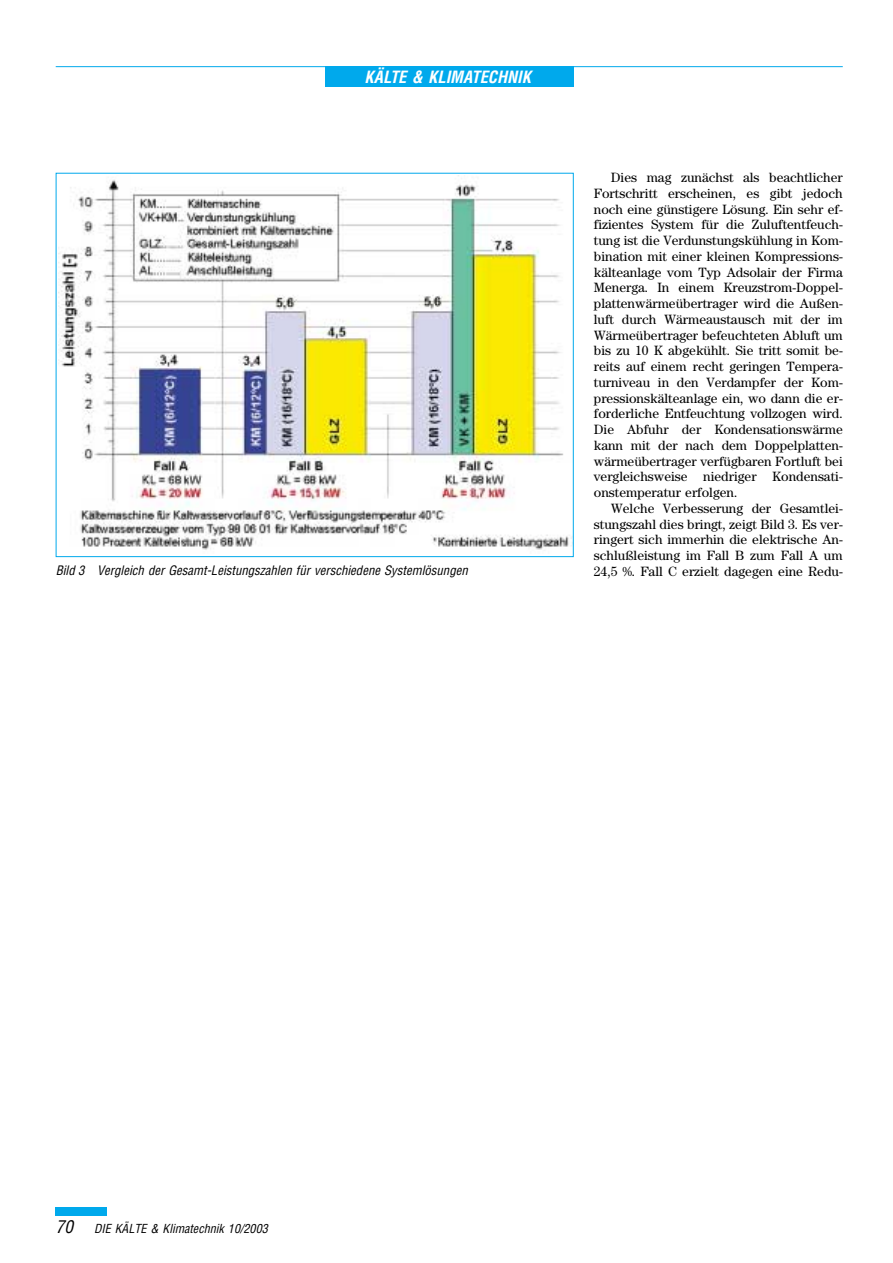
<style>
.page{position:relative;width:893px;height:1263px;background:#fff}
.page>*{position:absolute;margin:0;border:0;box-sizing:border-box;transform-origin:0 0}
.t1{font:italic 700 condensed 16.5px "Helvetica";color:#fff}
.t2{font:13.5px/15.8px "Century";color:#000;text-align:justify}
.t3{font:italic condensed 12.75px "Helvetica";color:#000}
.t4{font:italic condensed 12.15px "Helvetica";color:#000}
.s1{font-size:17.25px}
</style>
<div class="page">
<div style="left:56px;top:1208px;width:51px;height:8px;background:#00a9ec"></div>
<div style="left:325px;top:67px;width:248px;height:20px;background:#00a9ec"></div>
<hr style="left:56px;top:66px;width:786px;height:1px;background:#00a9ec">
<img style="left:59px;top:175px;width:510px;height:375px">
<p class="t1" style="left:364px;top:71px;width:168px">KÄLTE &amp; KLIMATECHNIK</p>
<p class="t3" style="left:56px;top:566px;width:413px">Bild 3 Vergleich der Gesamt-Leistungszahlen für verschiedene Systemlösungen</p>
<p class="t2" style="left:594px;top:171px;width:250px;text-indent:17px">Dies mag zunächst als beachtlicher Fortschritt erscheinen, es gibt jedoch noch eine günstigere Lösung. Ein sehr ef&shy;fizientes System für die Zuluftentfeuch&shy;tung ist die Verdunstungskühlung in Kom&shy;bination mit einer kleinen Kompressions&shy;kälteanlage vom Typ Adsolair der Firma Menerga. In einem Kreuzstrom-Doppel&shy;plattenwärmeübertrager wird die Außen&shy;luft durch Wärmeaustausch mit der im Wärmeübertrager befeuchteten Abluft um bis zu 10 K abgekühlt. Sie tritt somit be&shy;reits auf einem recht geringen Tempera&shy;turniveau in den Verdampfer der Kom&shy;pressionskälteanlage ein, wo dann die er&shy;forderliche Entfeuchtung vollzogen wird.<br>Die Abfuhr der Kondensationswärme kann mit der nach dem Doppelplatten&shy;wärmeübertrager verfügbaren Fortluft bei vergleichsweise niedriger Kondensati&shy;onstemperatur erfolgen.</p>
<p class="t2" style="left:594px;top:502px;width:250px;text-indent:17px">Welche Verbesserung der Gesamtlei&shy;stungszahl dies bringt, zeigt Bild 3. Es ver&shy;ringert sich immerhin die elektrische An&shy;schlußleistung im Fall B zum Fall A um 24,5 %. Fall C erzielt dagegen eine Redu-</p>
<p class="t4" style="left:56px;top:1224px;width:214px"><span class="s1">70</span> DIE KÄLTE &amp; Klimatechnik 10/2003</p>
</div>
